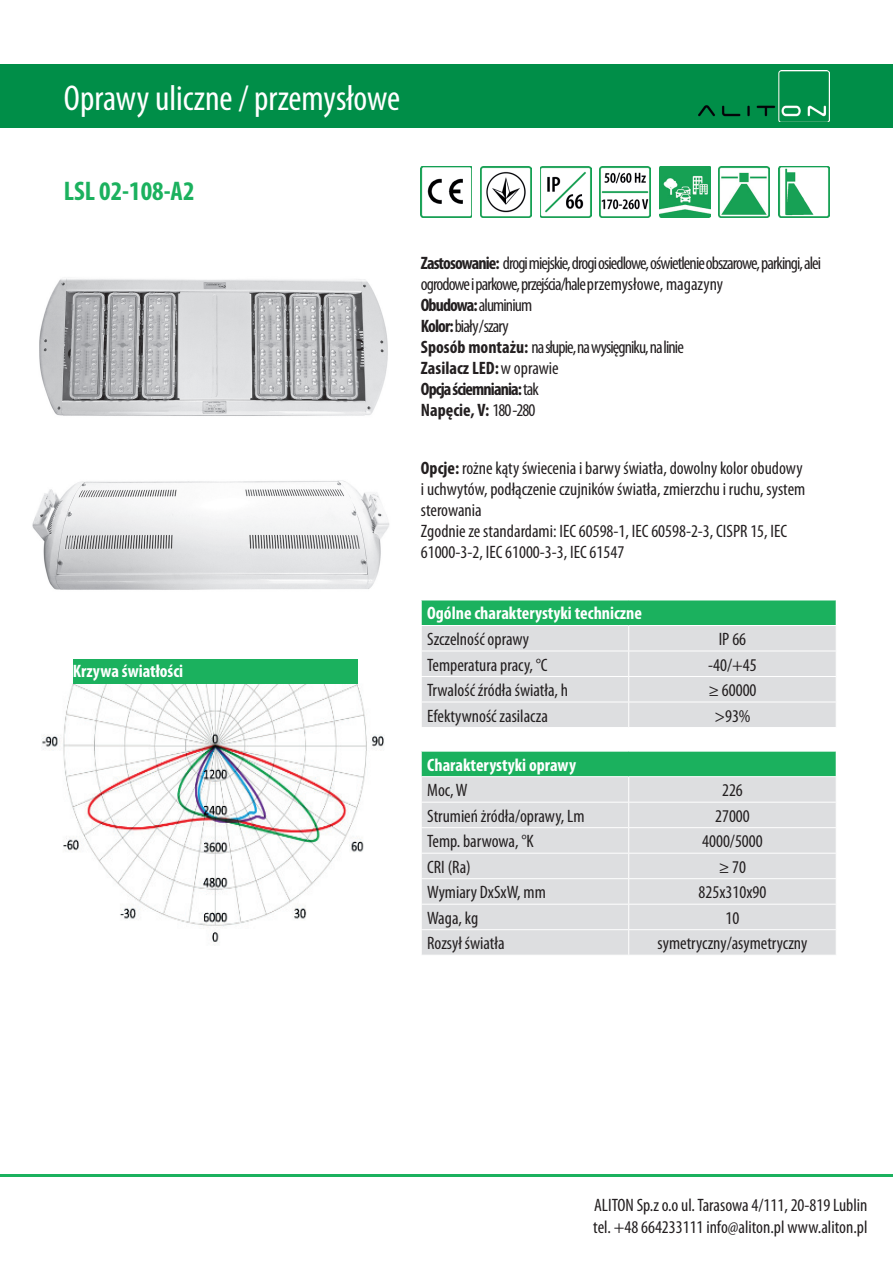
<style>
.page{position:relative;width:893px;height:1263px;background:#fff}
.page>*{position:absolute;margin:0;border:0;box-sizing:border-box;transform-origin:0 0}
.t1{font:condensed 36px "Myriad Pro";color:#fff}
.t2{font:700 condensed 27px "Myriad Pro";color:#1bb15e}
.t3{font:condensed 18px/21px "Myriad Pro";color:#231f20}
.t4{font:condensed 18px/21px "Myriad Pro";letter-spacing:-.05em;color:#231f20}
.t5{font:700 condensed 18px "Myriad Pro";color:#fff}
.s1{font-weight:700}
</style>
<div class="page">
<div style="left:0;top:64px;width:893px;height:64px;background:#008e48"></div>
<img style="left:699px;top:71px;width:130px;height:51px">
<hr style="left:0;top:1174px;width:893px;height:2px;background:#1bb15e">
<img style="left:659px;top:166px;width:51px;height:51px">
<img style="left:600px;top:166px;width:51px;height:51px">
<img style="left:719px;top:166px;width:51px;height:51px">
<img style="left:540px;top:166px;width:51px;height:51px">
<img style="left:480px;top:166px;width:51px;height:51px">
<img style="left:421px;top:166px;width:51px;height:51px">
<svg style="left:421px;top:600px;width:415px;height:127px;background:#b8d6c8"></svg>
<div style="left:421px;top:751px;width:415px;height:26px;background:#1bb15e"></div>
<div style="left:422px;top:777px;width:414px;height:178px;background:#dddee0"></div>
<hr style="left:421px;top:751px;width:208px;height:1px;background:#fff">
<hr style="left:629px;top:751px;width:208px;height:1px;background:#fff">
<hr style="left:421px;top:776px;width:207px;height:1px;background:#fff">
<hr style="left:421px;top:802px;width:207px;height:1px;background:#fff">
<hr style="left:629px;top:802px;width:207px;height:1px;background:#fff">
<hr style="left:628px;top:776px;width:209px;height:1px;background:#fff">
<hr style="left:421px;top:827px;width:208px;height:1px;background:#fff">
<hr style="left:421px;top:853px;width:208px;height:1px;background:#fff">
<hr style="left:421px;top:878px;width:208px;height:1px;background:#fff">
<hr style="left:421px;top:904px;width:208px;height:1px;background:#fff">
<hr style="left:421px;top:929px;width:208px;height:1px;background:#fff">
<svg style="left:421px;top:751px;width:1px;height:26px"></svg>
<hr style="left:629px;top:827px;width:208px;height:1px;background:#fff">
<hr style="left:629px;top:853px;width:208px;height:1px;background:#fff">
<hr style="left:629px;top:878px;width:208px;height:1px;background:#fff">
<hr style="left:629px;top:904px;width:208px;height:1px;background:#fff">
<hr style="left:629px;top:929px;width:208px;height:1px;background:#fff">
<svg style="left:628px;top:777px;width:1px;height:178px"></svg>
<img style="left:42px;top:683px;width:342px;height:259px">
<div style="left:73px;top:659px;width:285px;height:24px;background:#1bb15e"></div>
<img style="left:39px;top:278px;width:349px;height:138px">
<img style="left:32px;top:480px;width:358px;height:110px">
<img style="left:778px;top:166px;width:51px;height:51px">
<h1 class="t1" style="left:64px;top:76px;width:338px">Oprawy uliczne / przemysłowe</h1>
<h2 class="t2" style="left:64px;top:174px;width:132px">LSL 02-108-A2</h2>
<p class="t5" style="left:73px;top:660px;width:112px">Krzywa światłości</p>
<p class="t4" style="left:421px;top:252px;width:402px"><span class="s1">Zastosowanie:</span> drogi miejskie, drogi osiedlowe, oświetlenie obszarowe, parkingi, alei ogrodowe i parkowe, przejścia/hale przemysłowe, magazyny<br><span class="s1">Obudowa:</span> aluminium<br><span class="s1">Kolor:</span> biały/szary<br><span class="s1">Sposób montażu:</span> na słupie, na wysięgniku, na linie<br><span class="s1">Zasilacz LED:</span> w oprawie<br><span class="s1">Opcja ściemniania:</span> tak<br><span class="s1">Napęcie, V:</span> 180 -280</p>
<p class="t3" style="left:421px;top:457px;width:386px"><span class="s1">Opcje:</span> rożne kąty świecenia i barwy światła, dowolny kolor obudowy i uchwytów, podłączenie czujników światła, zmierzchu i ruchu, system sterowania<br>Zgodnie ze standardami: ІЕС 60598-1, ІЕС 60598-2-3, CISPR 15, ІЕС 61000-3-2, ІЕС 61000-3-3, ІЕС 61547</p>
<p class="t5" style="left:427px;top:602px;width:216px">Ogólne charakterystyki techniczne</p>
<p class="t3" style="left:427px;top:628px;width:103px">Szczelność oprawy</p>
<p class="t3" style="left:719px;top:628px;width:29px">IP 66</p>
<p class="t3" style="left:427px;top:654px;width:122px">Temperatura pracy, °C</p>
<p class="t3" style="left:708px;top:654px;width:50px">-40/+45</p>
<p class="t3" style="left:427px;top:679px;width:142px">Trwalość źródła światła, h</p>
<p class="t3" style="left:708px;top:679px;width:50px">≥ 60000</p>
<p class="t3" style="left:427px;top:705px;width:122px">Efektywność zasilacza</p>
<p class="t3" style="left:714px;top:705px;width:38px">&gt;93%</p>
<p class="t5" style="left:427px;top:753px;width:150px">Charakterystyki oprawy</p>
<p class="t3" style="left:427px;top:779px;width:42px">Moc, W</p>
<p class="t3" style="left:722px;top:779px;width:22px">226</p>
<p class="t3" style="left:427px;top:805px;width:159px">Strumień żródła/oprawy, Lm</p>
<p class="t3" style="left:715px;top:805px;width:36px">27000</p>
<p class="t3" style="left:427px;top:830px;width:108px">Temp. barwowa, °K</p>
<p class="t3" style="left:702px;top:830px;width:62px">4000/5000</p>
<p class="t3" style="left:427px;top:856px;width:45px">CRI (Ra)</p>
<p class="t3" style="left:719px;top:856px;width:29px">≥ 70</p>
<p class="t3" style="left:427px;top:881px;width:120px">Wymiary DxSxW, mm</p>
<p class="t3" style="left:699px;top:881px;width:69px">825x310x90</p>
<p class="t3" style="left:427px;top:907px;width:52px">Waga, kg</p>
<p class="t3" style="left:725px;top:907px;width:15px">10</p>
<p class="t3" style="left:427px;top:932px;width:79px">Rozsył światła</p>
<p class="t3" style="left:658px;top:932px;width:151px">symetryczny/asymetryczny</p>
<p class="t3" style="left:593px;top:1194px;width:276px;line-height:21.6px">ALITON Sp.z o.o ul. Tarasowa 4/111, 20-819 Lublin tel. +48 664233111 info@aliton.pl www.aliton.pl</p>
</div>
